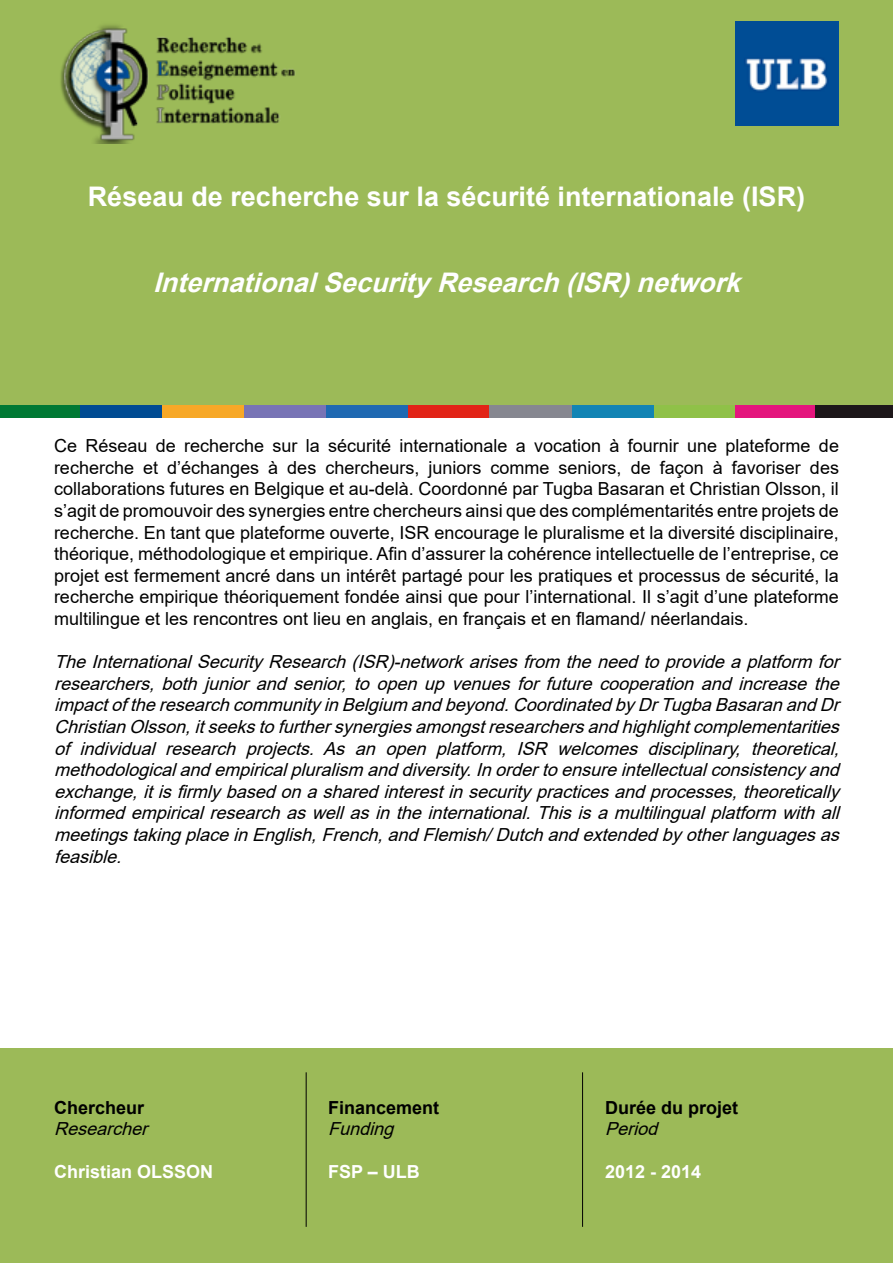
<style>
.page{position:relative;width:893px;height:1263px;background:#fff}
.page>*{position:absolute;margin:0;border:0;box-sizing:border-box;transform-origin:0 0}
.t1{font:700 27px "Arial";color:#fff}
.t2{font:italic 700 27px "Arial";color:#fff}
.t3{font:italic 18px/21.6px "Arial";color:#000;text-align:justify}
.t4{font:18px/21.6px "Arial";color:#000;text-align:justify}
.t5{font:700 18px "Arial";color:#000}
.t6{font:700 18px "Arial";color:#fff}
</style>
<div class="page">
<div style="left:0;top:0;width:893px;height:405px;background:#9cba58"></div>
<img style="left:736px;top:22px;width:103px;height:103px">
<div style="left:0;top:1048px;width:893px;height:215px;background:#9cba58"></div>
<hr style="left:306px;top:1072px;width:1px;height:155px;background:#000">
<hr style="left:582px;top:1072px;width:1px;height:155px;background:#000">
<img style="left:60px;top:25px;width:235px;height:118px">
<div style="left:734px;top:405px;width:82px;height:12px;background:#e4167d"></div>
<div style="left:816px;top:405px;width:77px;height:12px;background:#1d171a"></div>
<div style="left:654px;top:405px;width:80px;height:12px;background:#8fc148"></div>
<div style="left:408px;top:405px;width:82px;height:12px;background:#e22417"></div>
<div style="left:326px;top:405px;width:82px;height:12px;background:#1f69b2"></div>
<div style="left:572px;top:405px;width:82px;height:12px;background:#1284b4"></div>
<div style="left:79px;top:405px;width:84px;height:12px;background:#004b93"></div>
<div style="left:244px;top:405px;width:82px;height:12px;background:#7874b5"></div>
<div style="left:490px;top:405px;width:82px;height:12px;background:#868790"></div>
<div style="left:162px;top:405px;width:82px;height:12px;background:#f7a827"></div>
<div style="left:0;top:405px;width:79px;height:12px;background:#007934"></div>
<h1 class="t1" style="left:88px;top:177px;width:719px">Réseau de recherche sur la sécurité internationale (ISR)</h1>
<h1 class="t2" style="left:153px;top:264px;width:599px">InternationalSecurityResearch(ISR)network</h1>
<p class="t4" style="left:54px;top:435px;width:786px">Ce Réseau de recherche sur la sécurité internationale a vocation à fournir une plateforme de recherche et d’échanges à des chercheurs, juniors comme seniors, de façon à favoriser des collaborations futures en Belgique et au-delà. Coordonné par Tugba Basaran et Christian Olsson, il s’agit de promouvoir des synergies entre chercheurs ainsi que des complémentarités entre projets de recherche. En tant que plateforme ouverte, ISR encourage le pluralisme et la diversité disciplinaire, théorique, méthodologique et empirique. Afin d’assurer la cohérence intellectuelle de l’entreprise, ce projet est fermement ancré dans un intérêt partagé pour les pratiques et processus de sécurité, la recherche empirique théoriquement fondée ainsi que pour l’international. Il s’agit d’une plateforme multilingue et les rencontres ont lieu en anglais, en français et en flamand/ néerlandais.</p>
<p class="t3" style="left:54px;top:651px;width:793px">TheInternationalSecurityResearch(ISR)-networkarisesfrom theneedtoprovideaplatform for researchers,bothjuniorandsenior,toopenupvenuesforfuturecooperationandincreasethe impactoftheresearchcommunityinBelgium andbeyond.CoordinatedbyDrTugbaBasaranandDr ChristianOlsson,itseekstofurthersynergiesamongstresearchersandhighlightcomplementarities of individual research projects. As an open platform, ISR welcomes disciplinary, theoretical, methodologicalandempiricalpluralism anddiversity.Inordertoensureintellectualconsistencyand exchange,itisfirmlybasedonasharedinterestinsecuritypracticesandprocesses,theoretically informedempiricalresearchaswellasintheinternational.Thisisamultilingualplatform withall meetingstakingplaceinEnglish,French,andFlemish/Dutchandextendedbyotherlanguagesas feasible.</p>
<p class="t5" style="left:54px;top:1094px;width:92px">Chercheur</p>
<p class="t3" style="left:54px;top:1118px;width:101px">Researcher</p>
<p class="t6" style="left:54px;top:1159px;width:161px">Christian OLSSON</p>
<p class="t5" style="left:328px;top:1094px;width:113px">Financement</p>
<p class="t3" style="left:328px;top:1118px;width:73px">Funding</p>
<p class="t6" style="left:328px;top:1159px;width:93px">FSP – ULB</p>
<p class="t5" style="left:605px;top:1094px;width:135px">Durée du projet</p>
<p class="t3" style="left:605px;top:1118px;width:60px">Period</p>
<p class="t6" style="left:605px;top:1159px;width:98px">2012 - 2014</p>
</div>
